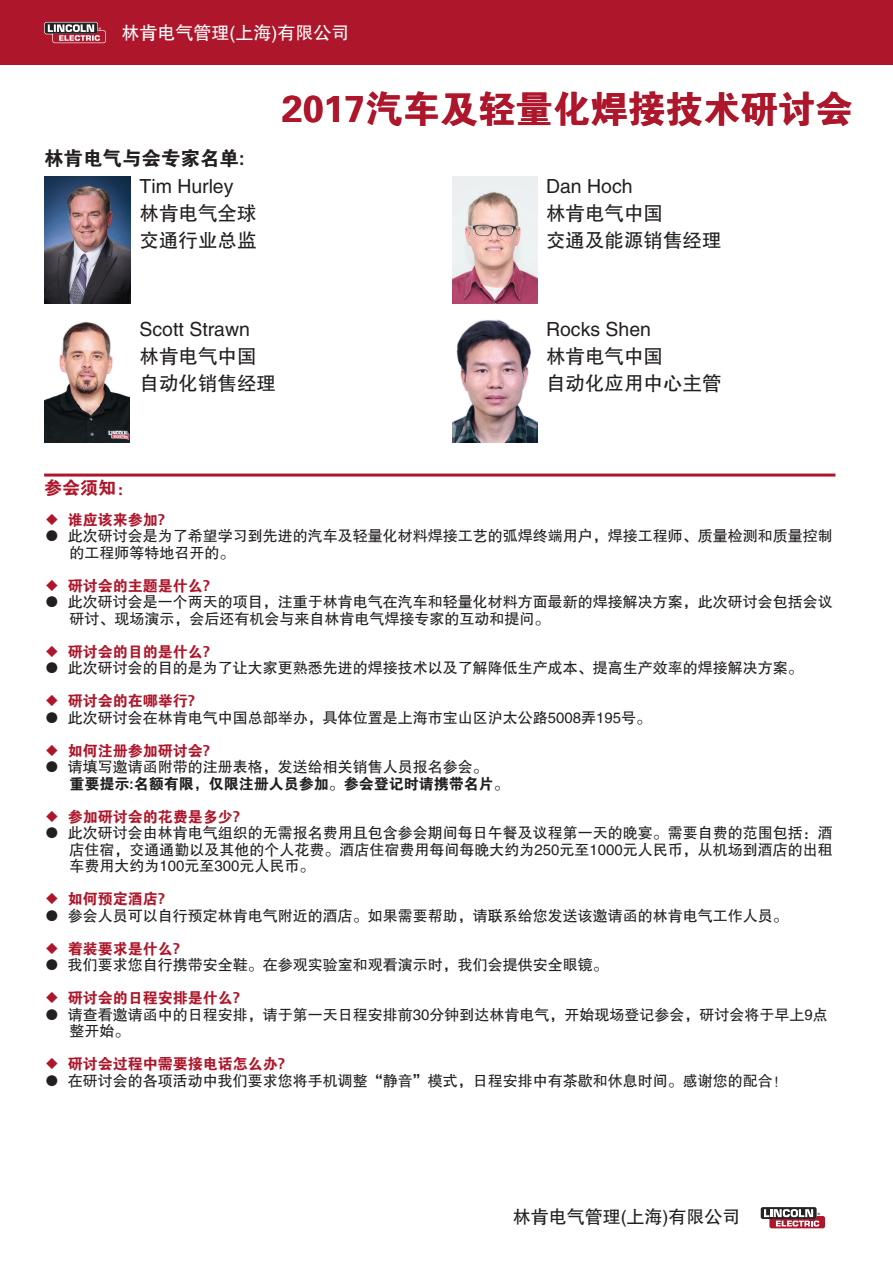
<style>
.page{position:relative;width:893px;height:1263px;background:#fff}
.page>*{position:absolute;margin:0;border:0;box-sizing:border-box;transform-origin:0 0}
.t1{font:37.5px "FZDHTJW GB1 0";color:#ae172b}
.t2{font:19.5px/27px "FZHTJW GB1 0";color:#231f20}
.t3{font:19.5px "FZDHTJW GB1 0";color:#231f20}
.t4{font:18px "FZHTJW GB1 0";color:#231f20}
.t5{font:18px "FZHTJW GB1 0";color:#fff}
.t6{font:18px "FZDHTJW GB1 0";color:#ae172b}
.t7{font:15px/16.5px "FZHTJW GB1 0";color:#231f20}
.t8{font:15px "FZDHTJW GB1 0";color:#ae172b}
.t9{font:15px "FZDHTJW GB1 0";color:#231f20}
</style>
<div class="page">
<img style="left:44px;top:176px;width:87px;height:128px">
<img style="left:452px;top:176px;width:85px;height:128px">
<hr style="left:44px;top:474px;width:791px;height:3px;background:#ae172b">
<div style="left:761px;top:1207px;width:56px;height:12px;background:#242326;border-radius:2px"></div>
<svg style="left:764px;top:1209px;width:61px;height:19px"></svg>
<img style="left:452px;top:319px;width:85px;height:123px">
<img style="left:45px;top:321px;width:85px;height:121px">
<div style="left:0;top:0;width:893px;height:65px;background:#ae172b"></div>
<svg style="left:44px;top:22px;width:62px;height:21px"></svg>
<p class="t5" style="left:122px;top:23px;width:229px">林肯电气管理(上海)有限公司</p>
<h2 class="t3" style="left:44px;top:147px;width:202px">林肯电气与会专家名单:</h2>
<h2 class="t2" style="left:140px;top:173px;width:118px">Tim Hurley林肯电气全球交通行业总监</h2>
<h1 class="t1" style="left:282px;top:88px;width:572px">2017汽车及轻量化焊接技术研讨会</h1>
<h2 class="t2" style="left:546px;top:173px;width:177px">Dan Hoch<br>林肯电气中国<br>交通及能源销售经理</h2>
<h2 class="t2" style="left:140px;top:316px;width:138px">Scott Strawn<br>林肯电气中国自动化销售经理</h2>
<h2 class="t2" style="left:546px;top:316px;width:177px">Rocks Shen<br>林肯电气中国<br>自动化应用中心主管</h2>
<p class="t6" style="left:44px;top:477px;width:92px">参会须知：</p>
<p class="t8" style="left:45px;top:511px;width:122px">◆ 谁应该来参加?</p>
<p class="t7" style="left:69px;top:528px;width:765px;text-indent:-25px">● 此次研讨会是为了希望学习到先进的汽车及轻量化材料焊接工艺的弧焊终端用户，焊接工程师、质量检测和质量控制的工程师等特地召开的。</p>
<p class="t8" style="left:45px;top:577px;width:167px">◆ 研讨会的主题是什么?</p>
<p class="t7" style="left:69px;top:594px;width:765px;text-indent:-25px">● 此次研讨会是一个两天的项目，注重于林肯电气在汽车和轻量化材料方面最新的焊接解决方案，此次研讨会包括会议研讨、现场演示，会后还有机会与来自林肯电气焊接专家的互动和提问。</p>
<p class="t8" style="left:45px;top:643px;width:167px">◆ 研讨会的目的是什么?</p>
<p class="t7" style="left:45px;top:660px;width:760px">● 此次研讨会的目的是为了让大家更熟悉先进的焊接技术以及了解降低生产成本、提高生产效率的焊接解决方案。</p>
<p class="t8" style="left:45px;top:693px;width:152px">◆ 研讨会的在哪举行?</p>
<p class="t7" style="left:45px;top:710px;width:608px">● 此次研讨会在林肯电气中国总部举办，具体位置是上海市宝山区沪太公路5008弄195号。</p>
<p class="t8" style="left:45px;top:742px;width:167px">◆ 如何注册参加研讨会?</p>
<p class="t7" style="left:45px;top:759px;width:445px">● 请填写邀请函附带的注册表格，发送给相关销售人员报名参会。</p>
<p class="t9" style="left:70px;top:775px;width:441px">重要提示:名额有限，仅限注册人员参加。参会登记时请携带名片。</p>
<p class="t8" style="left:45px;top:808px;width:197px">◆ 参加研讨会的花费是多少?</p>
<p class="t7" style="left:69px;top:825px;width:765px;text-align:justify;text-indent:-25px">● 此次研讨会由林肯电气组织的无需报名费用且包含参会期间每日午餐及议程第一天的晚宴。需要自费的范围包括：酒店住宿，交通通勤以及其他的个人花费。酒店住宿费用每间每晚大约为250元至1000元人民币，从机场到酒店的出租车费用大约为100元至300元人民币。</p>
<p class="t8" style="left:45px;top:891px;width:122px">◆ 如何预定酒店?</p>
<p class="t7" style="left:45px;top:908px;width:745px">● 参会人员可以自行预定林肯电气附近的酒店。如果需要帮助，请联系给您发送该邀请函的林肯电气工作人员。</p>
<p class="t8" style="left:45px;top:940px;width:137px">◆ 着装要求是什么?</p>
<p class="t7" style="left:45px;top:957px;width:565px">● 我们要求您自行携带安全鞋。在参观实验室和观看演示时，我们会提供安全眼镜。</p>
<p class="t8" style="left:45px;top:990px;width:197px">◆ 研讨会的日程安排是什么?</p>
<p class="t7" style="left:69px;top:1007px;width:760px;text-indent:-25px">● 请查看邀请函中的日程安排，请于第一天日程安排前30分钟到达林肯电气，开始现场登记参会，研讨会将于早上9点整开始。</p>
<p class="t8" style="left:45px;top:1056px;width:242px">◆ 研讨会过程中需要接电话怎么办?</p>
<p class="t7" style="left:45px;top:1073px;width:745px">● 在研讨会的各项活动中我们要求您将手机调整“静音”模式，日程安排中有茶歇和休息时间。感谢您的配合！</p>
<p class="t4" style="left:513px;top:1207px;width:229px">林肯电气管理(上海)有限公司</p>
</div>
